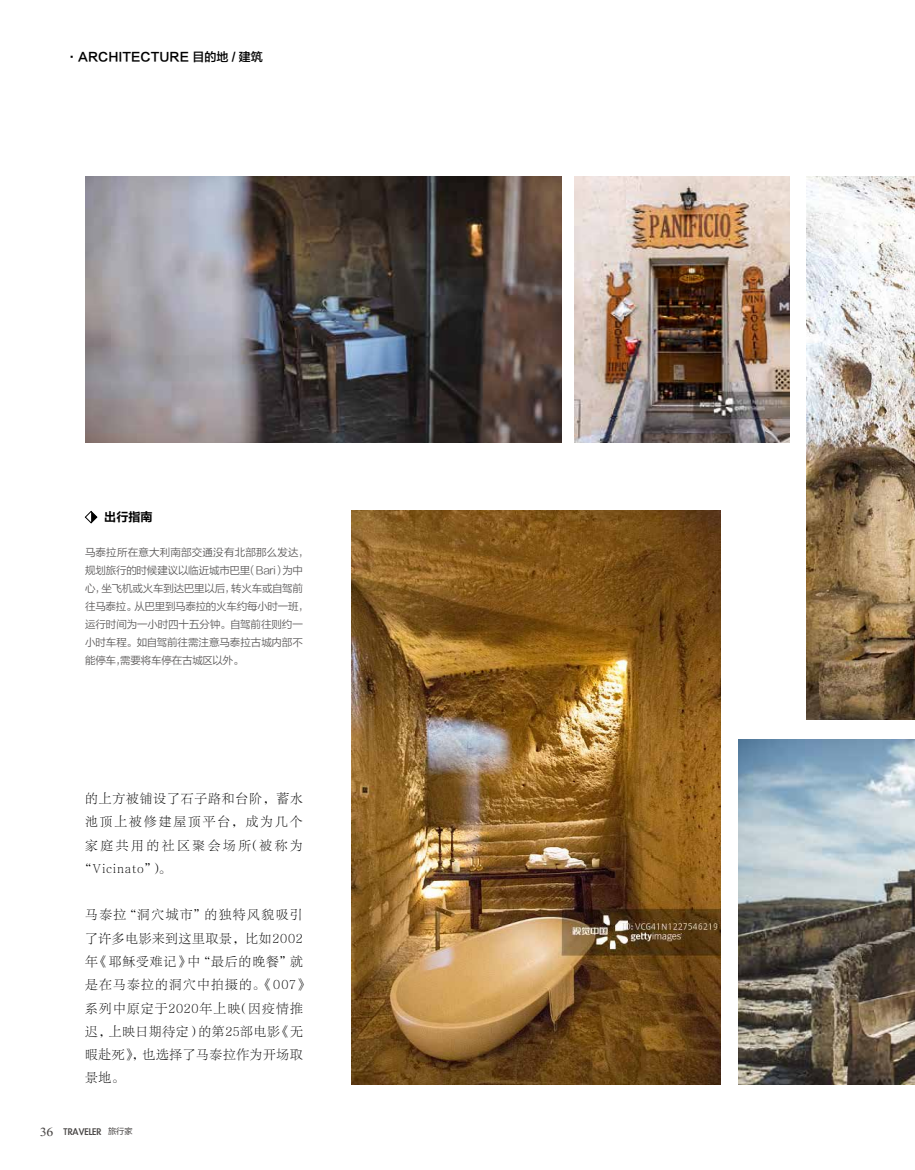
<style>
.page{position:relative;width:915px;height:1170px;background:#fff}
.page>*{position:absolute;margin:0;border:0;box-sizing:border-box;transform-origin:0 0}
.t1{font:12.75px/23.2px "FZLTKSK GBK1 0";letter-spacing:.05em;color:#000}
.t2{font:12.75px "FZLTKSK GBK1 0";letter-spacing:.07em;color:#000}
.t3{font:12.75px "FZLTKSK GBK1 0";letter-spacing:.155em;color:#000}
.t4{font:12.75px "FZLTKSK GBK1 0";letter-spacing:.205em;color:#000}
.t5{font:12px "FZLTZHK GBK1 0";color:#000}
.t6{font:12px "FZLTCHJW GB1 0";color:#000}
.t7{font:11.1px "Li Gothic Med";color:#494645}
.t8{font:10.5px/18px "FZLTXIHK GBK1 0";letter-spacing:-.015em;color:#595757}
.s1{font-family:"Bangla MN";font-size:12px}
.s2{font-family:"FZLTHJW GB1 0";font-size:8.25px}
</style>
<div class="page">
<svg style="left:85px;top:511px;width:12px;height:12px"></svg>
<img style="left:85px;top:176px;width:476px;height:266px">
<img style="left:574px;top:176px;width:215px;height:266px">
<img style="left:738px;top:740px;width:176px;height:344px">
<img style="left:351px;top:510px;width:369px;height:574px">
<img style="left:806px;top:176px;width:108px;height:543px">
<p class="t5" style="left:66px;top:50px;width:198px">· ARCHITECTURE 目的地 / 建筑</p>
<p class="t6" style="left:104px;top:510px;width:49px">出行指南</p>
<p class="t8" style="left:85px;top:543px;width:225px">马泰拉所在意大利南部交通没有北部那么发达，规划旅行的时候建议以临近城市巴里（Bari）为中心，坐飞机或火车到达巴里以后，转火车或自驾前往马泰拉。从巴里到马泰拉的火车约每小时一班，运行时间为一小时四十五分钟。自驾前往则约一小时车程。如自驾前往需注意马泰拉古城内部不能停车，需要将车停在古城区以外。</p>
<p class="t2" style="left:85px;top:792px;width:219px">的上方被铺设了石子路和台阶，蓄水</p>
<p class="t3" style="left:85px;top:815px;width:219px">池顶上被修建屋顶平台，成为几个</p>
<p class="t4" style="left:85px;top:838px;width:219px">家庭共用的社区聚会场所（被称为</p>
<p class="t1" style="left:79px;top:857px;width:94px">“Vicinato”）。</p>
<p class="t1" style="left:85px;top:903px;width:225px">马泰拉“洞穴城市”的独特风貌吸引了许多电影来到这里取景，比如2002年《耶稣受难记》中“最后的晚餐”就是在马泰拉的洞穴中拍摄的。《007》系列中原定于2020年上映（因疫情推迟，上映日期待定）的第25部电影《无暇赴死》，也选择了马泰拉作为开场取景地。</p>
<p class="t7" style="left:40px;top:1125px;width:94px"><span class="s1">36</span> TRAVELER <span class="s2">旅行家</span></p>
</div>
